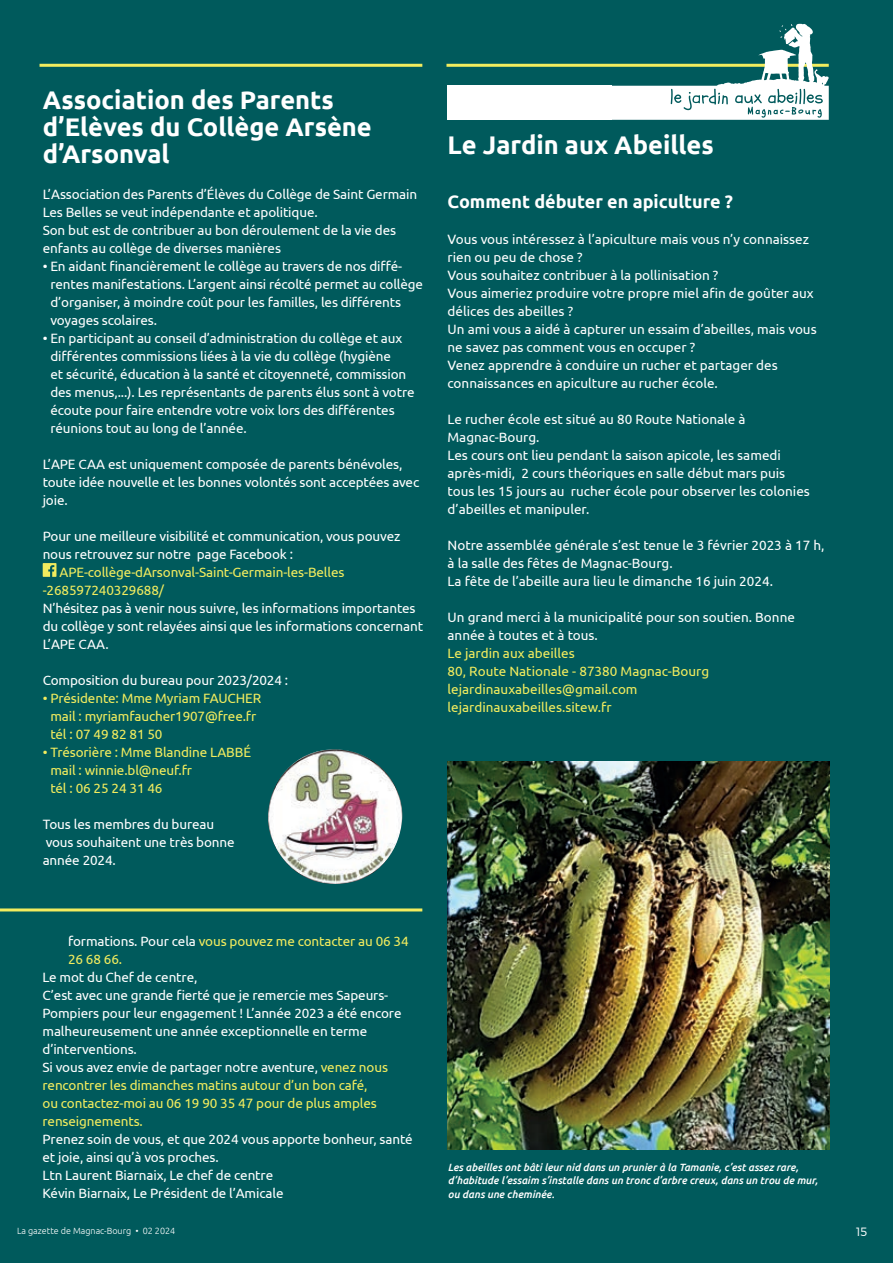
<style>
.page{position:relative;width:893px;height:1263px;background:#005a5c}
.page>*{position:absolute;margin:0;border:0;box-sizing:border-box;transform-origin:0 0}
.t1{font:700 25.5px/27px "Ubuntu";color:#fff}
.t2{font:700 18px "Ubuntu";color:#fff}
.t3{font:13.5px/18px "Ubuntu";letter-spacing:-.01em;color:#fff}
.t4{font:13.5px/18px "Ubuntu";letter-spacing:-.01em;color:#f2ec5e}
.t5{font:300 12px "Montserrat";color:#fff}
.t6{font:italic 500 10.5px/13.5px "Ubuntu";color:#fff}
.t7{font:300 9px "Ubuntu";color:#fff}
.s1{color:#fff}
.s2{color:#f2ec5e}
</style>
<div class="page">
<hr style="left:40px;top:64px;width:382px;height:3px;background:#f2ec5e">
<svg style="left:43px;top:563px;width:13px;height:14px"></svg>
<hr style="left:446px;top:64px;width:383px;height:3px;background:#f2ec5e">
<img style="left:268px;top:749px;width:135px;height:135px">
<svg style="left:608px;top:24px;width:221px;height:96px"></svg>
<div style="left:447px;top:86px;width:164px;height:34px;background:#fff"></div>
<img style="left:448px;top:761px;width:381px;height:388px">
<hr style="left:0;top:908px;width:422px;height:3px;background:#f2ec5e">
<h1 class="t1" style="left:43px;top:86px;width:331px">Association des Parents d’Elèves du Collège Arsène d’Arsonval</h1>
<p class="t3" style="left:43px;top:185px;width:376px">L’Association des Parents d’Élèves du Collège de Saint Germain Les Belles se veut indépendante et apolitique.<br>Son but est de contribuer au bon déroulement de la vie des enfants au collège de diverses manières</p>
<p class="t3" style="left:50px;top:257px;width:374px;text-indent:-8px">• En aidant financièrement le collège au travers de nos diffé&shy;rentes manifestations. L’argent ainsi récolté permet au collège d’organiser, à moindre coût pour les familles, les différents voyages scolaires.</p>
<p class="t3" style="left:50px;top:329px;width:366px;text-indent:-8px">• En participant au conseil d’administration du collège et aux différentes commissions liées à la vie du collège (hygiène<br>et sécurité, éducation à la santé et citoyenneté, commission des menus,...). Les représentants de parents élus sont à votre écoute pour faire entendre votre voix lors des différentes réunions tout au long de l’année.</p>
<p class="t3" style="left:43px;top:455px;width:378px">L’APE CAA est uniquement composée de parents bénévoles, toute idée nouvelle et les bonnes volontés sont acceptées avec joie.</p>
<p class="t3" style="left:43px;top:527px;width:359px">Pour une meilleure visibilité et communication, vous pouvez nous retrouvez sur notre page Facebook :</p>
<p class="t4" style="left:43px;top:563px;width:303px;text-indent:17px">APE-collège-dArsonval-Saint-Germain-les-Belles -268597240329688/</p>
<p class="t3" style="left:43px;top:599px;width:382px">N’hésitez pas à venir nous suivre, les informations importantes du collège y sont relayées ainsi que les informations concernant<br>L’APE CAA.</p>
<p class="t3" style="left:43px;top:671px;width:247px">Composition du bureau pour 2023/2024 :</p>
<p class="t4" style="left:50px;top:689px;width:212px;text-indent:-8px">• Présidente: Mme Myriam FAUCHER mail : myriamfaucher1907@free.fr tél : 07 49 82 81 50</p>
<p class="t4" style="left:50px;top:743px;width:201px;text-indent:-8px">• Trésorière : Mme Blandine LABBÉ mail : winnie.bl@neuf.fr<br>tél : 06 25 24 31 46</p>
<p class="t3" style="left:43px;top:815px;width:193px">Tous les membres du bureau vous souhaitent une très bonne année 2024.</p>
<h1 class="t1" style="left:448px;top:131px;width:268px">Le Jardin aux Abeilles</h1>
<h2 class="t2" style="left:448px;top:190px;width:287px">Comment débuter en apiculture ?</h2>
<p class="t3" style="left:448px;top:230px;width:371px">Vous vous intéressez à l’apiculture mais vous n’y connaissez rien ou peu de chose ?<br>Vous souhaitez contribuer à la pollinisation ?<br>Vous aimeriez produire votre propre miel afin de goûter aux délices des abeilles ?<br>U n ami vous a aidé à capturer un essaim d’abeilles, mais vous ne savez pas comment vous en occuper ?<br>Venez apprendre à conduire un rucher et partager des connaissances en apiculture au rucher école.</p>
<p class="t3" style="left:448px;top:410px;width:364px">Le rucher école est situé au 80 Route Nationale à Magnac-Bourg.<br>Les cours ont lieu pendant la saison apicole, les samedi après-midi, 2 cours théoriques en salle début mars puis tous les 15 jours au rucher école pour observer les colonies d’abeilles et manipuler.</p>
<p class="t3" style="left:448px;top:535px;width:378px">Notre assemblée générale s’est tenue le 3 février 2023 à 17 h, à la salle des fêtes de Magnac-Bourg.<br>La fête de l’abeille aura lieu le dimanche 16 juin 2024.</p>
<p class="t3" style="left:448px;top:607px;width:349px">U n grand merci à la municipalité pour son soutien. Bonne année à toutes et à tous.</p>
<p class="t4" style="left:448px;top:643px;width:263px">Le jardin aux abeilles<br>80, Route Nationale - 87380 Magnac-Bourg lejardinauxabeilles@gmail.com lejardinauxabeilles.sitew.fr</p>
<p class="t4" style="left:68px;top:932px;width:342px"><span class="s1">formations. Pour cela</span> vous pouvez me contacter au 06 34<br>26 68 66.</p>
<p class="t3" style="left:43px;top:968px;width:361px">Le mot du Chef de centre,<br>C’est avec une grande fierté que je remercie mes Sapeurs-Pompiers pour leur engagement ! L’année 2023 a été encore malheureusement une année exceptionnelle en terme d’interventions.<br>Si vous avez envie de partager notre aventure, <span class="s2">venez nous rencontrer les dimanches matins autour d’un bon café,<br>ou contactez-moi au 06 19 90 35 47 pour de plus amples renseignements.</span></p>
<p class="t3" style="left:43px;top:1130px;width:372px">Prenez soin de vous, et que 2024 vous apporte bonheur, santé et joie, ainsi qu’à vos proches.<br>Ltn Laurent Biarnaix, Le chef de centre<br>Kévin Biarnaix, Le Président de l’Amicale</p>
<p class="t6" style="left:448px;top:1160px;width:372px">Les abeilles ont bâti leur nid dans un prunier à la Tamanie, c’est assez rare, d’habitude l’essaim s’installe dans un tronc d’arbre creux, dans un trou de mur, ou dans une cheminée.</p>
<p class="t7" style="left:17px;top:1225px;width:160px">La gazette de Magnac-Bourg • 02 2024</p>
<p class="t5" style="left:856px;top:1225px;width:13px">15</p>
</div>
